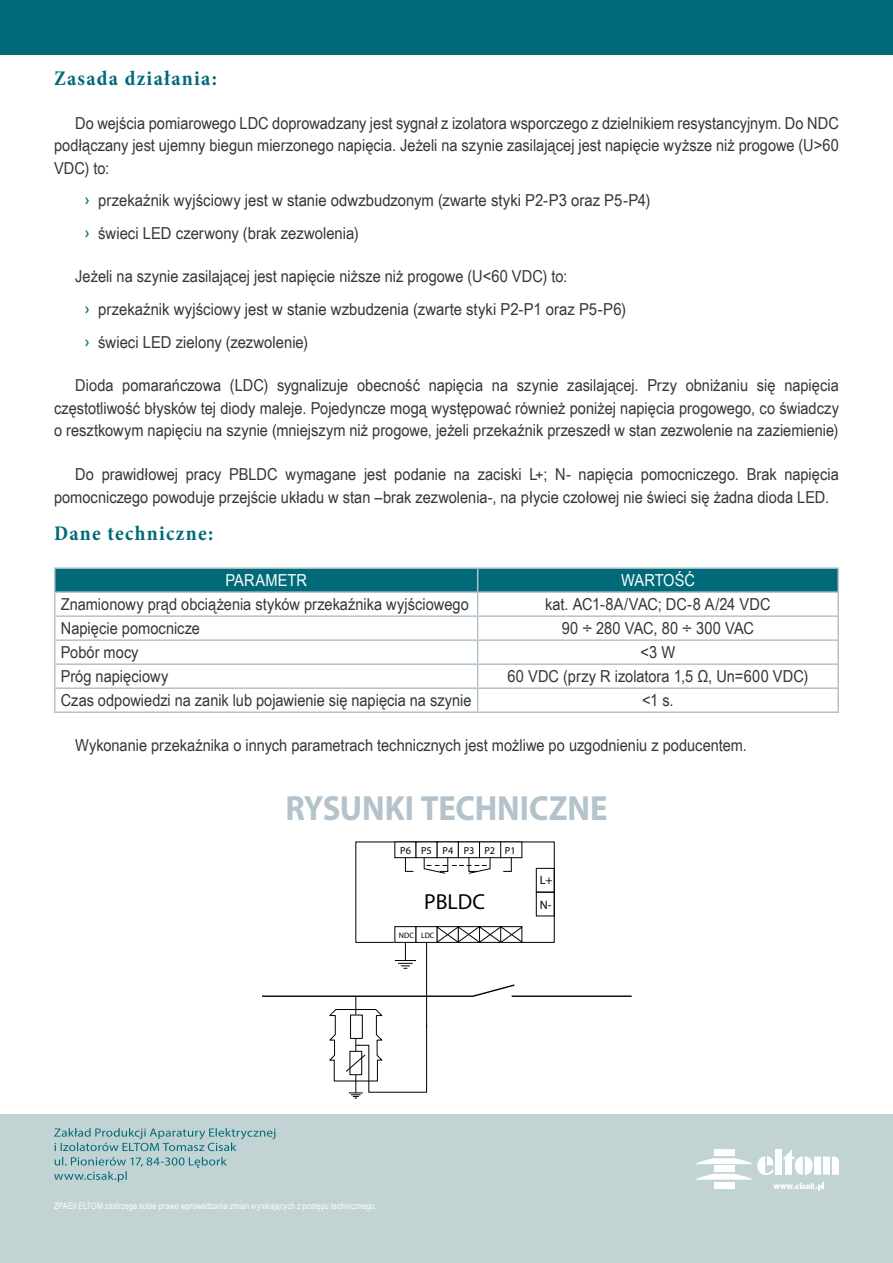
<style>
.page{position:relative;width:893px;height:1263px;background:#fff}
.page>*{position:absolute;margin:0;border:0;box-sizing:border-box;transform-origin:0 0}
.t1{font:700 35.1px "Myriad Pro";letter-spacing:-.005em;color:#b3c2cb;scale:.93 1}
.t2{font:21.75px "Myriad Pro";color:#000}
.t3{font:700 condensed 21px "Minion Pro";letter-spacing:.06em;color:#006a79}
.t4{font:16.5px/22.5px "Arial Narrow";color:#373636;text-align:justify;scale:1.08 1}
.t5{font:16.5px/32.5px "Arial Narrow";color:#373636;scale:1.1 1}
.t6{font:16.5px "Arial Narrow";letter-spacing:.005em;color:#fff;scale:1.08 1}
.t7{font:12.15px "Myriad Pro";color:#000}
.t8{font:10.35px "Myriad Pro";color:#000}
.t9{font:9px "Arial Narrow";letter-spacing:.02em;color:#fff;scale:.96 1}
.t10{font:7.8px "Myriad Pro";color:#000}
.s1{font-family:"Calibri";color:#006a79}
</style>
<div class="page">
<div style="left:0;top:1114px;width:893px;height:149px;background:#c1d3d3"></div>
<div style="left:0;top:0;width:893px;height:54px;background:#006a79"></div>
<svg style="left:54px;top:1157px;width:173px;height:25px"></svg>
<svg style="left:54px;top:1128px;width:221px;height:23px"></svg>
<svg style="left:696px;top:1149px;width:143px;height:42px"></svg>
<hr style="left:54px;top:567px;width:424px;height:2px;background:#b3c2cb">
<hr style="left:54px;top:569px;width:2px;height:22px;background:#b3c2cb">
<hr style="left:478px;top:567px;width:361px;height:2px;background:#b3c2cb">
<hr style="left:837px;top:569px;width:2px;height:22px;background:#b3c2cb">
<hr style="left:54px;top:591px;width:424px;height:2px;background:#b3c2cb">
<hr style="left:54px;top:593px;width:2px;height:22px;background:#b3c2cb">
<hr style="left:478px;top:591px;width:361px;height:2px;background:#b3c2cb">
<hr style="left:837px;top:593px;width:2px;height:22px;background:#b3c2cb">
<hr style="left:54px;top:615px;width:424px;height:2px;background:#b3c2cb">
<hr style="left:54px;top:617px;width:2px;height:22px;background:#b3c2cb">
<hr style="left:478px;top:615px;width:361px;height:2px;background:#b3c2cb">
<hr style="left:837px;top:617px;width:2px;height:22px;background:#b3c2cb">
<hr style="left:54px;top:639px;width:424px;height:2px;background:#b3c2cb">
<hr style="left:54px;top:641px;width:2px;height:22px;background:#b3c2cb">
<hr style="left:478px;top:639px;width:361px;height:2px;background:#b3c2cb">
<hr style="left:837px;top:641px;width:2px;height:22px;background:#b3c2cb">
<hr style="left:54px;top:663px;width:424px;height:2px;background:#b3c2cb">
<hr style="left:54px;top:665px;width:2px;height:22px;background:#b3c2cb">
<hr style="left:478px;top:663px;width:361px;height:2px;background:#b3c2cb">
<hr style="left:837px;top:665px;width:2px;height:22px;background:#b3c2cb">
<hr style="left:54px;top:687px;width:424px;height:2px;background:#b3c2cb">
<hr style="left:54px;top:689px;width:2px;height:22px;background:#b3c2cb">
<hr style="left:478px;top:687px;width:361px;height:2px;background:#b3c2cb">
<svg style="left:55px;top:568px;width:783px;height:143px"></svg>
<hr style="left:837px;top:689px;width:2px;height:22px;background:#b3c2cb">
<hr style="left:54px;top:711px;width:424px;height:2px;background:#b3c2cb">
<hr style="left:478px;top:711px;width:361px;height:2px;background:#b3c2cb">
<div style="left:458px;top:842px;width:22px;height:16px;border:1px solid #000"></div>
<div style="left:479px;top:842px;width:22px;height:16px;border:1px solid #000"></div>
<div style="left:500px;top:842px;width:22px;height:16px;border:1px solid #000"></div>
<svg style="left:405px;top:857px;width:9px;height:15px"></svg>
<svg style="left:503px;top:857px;width:9px;height:15px"></svg>
<svg style="left:424px;top:857px;width:66px;height:17px"></svg>
<div style="left:395px;top:926px;width:21px;height:16px;border:1px solid #000"></div>
<div style="left:416px;top:926px;width:21px;height:16px;border:1px solid #000"></div>
<svg style="left:437px;top:926px;width:86px;height:17px"></svg>
<div style="left:536px;top:868px;width:18px;height:24px;border:1px solid #000"></div>
<div style="left:536px;top:892px;width:18px;height:24px;border:1px solid #000"></div>
<hr style="left:426px;top:942px;width:1px;height:86px;background:#000">
<svg style="left:395px;top:942px;width:21px;height:27px"></svg>
<hr style="left:512px;top:995px;width:120px;height:2px;background:#000">
<svg style="left:262px;top:983px;width:254px;height:116px"></svg>
<p class="t3" style="left:54px;top:64px;width:164px">Zasada działania:</p>
<p class="t4" style="left:54px;top:111px;width:728px;text-indent:21px">Do wejścia pomiarowego LDC doprowadzany jest sygnał z izolatora wsporczego z dzielnikiem resystancyjnym. Do NDC podłączany jest ujemny biegun mierzonego napięcia. Jeżeli na szynie zasilającej jest napięcie wyższe niż progowe (U&gt;60<br>VDC) to:</p>
<p class="t5" style="left:84px;top:183px;width:517px"><span class="s1">ͧ</span> przekaźnik wyjściowy jest w stanie odwzbudzonym (zwarte styki P2-P3 oraz P5-P4) <span class="s1">ͧ</span> świeci LED czerwony (brak zezwolenia)</p>
<p class="t4" style="left:84px;top:260px;width:504px;line-height:32.5px;text-align:left;text-indent:-9px">Jeżeli na szynie zasilającej jest napięcie niższe niż progowe (U&lt;60 VDC) to:<br><span class="s1">ͧ</span> przekaźnik wyjściowy jest w stanie wzbudzenia (zwarte styki P2-P1 oraz P5-P6) <span class="s1">ͧ</span> świeci LED zielony (zezwolenie)</p>
<p class="t4" style="left:54px;top:374px;width:728px;text-indent:21px">Dioda pomarańczowa (LDC) sygnalizuje obecność napięcia na szynie zasilającej. Przy obniżaniu się napięcia częstotliwość błysków tej diody maleje. Pojedyncze mogą występować również poniżej napięcia progowego, co świadczy o resztkowym napięciu na szynie (mniejszym niż progowe, jeżeli przekaźnik przeszedł w stan zezwolenie na zaziemienie)</p>
<p class="t4" style="left:54px;top:462px;width:728px;text-indent:21px">Do prawidłowej pracy PBLDC wymagane jest podanie na zaciski L+; N- napięcia pomocniczego. Brak napięcia pomocniczego powoduje przejście układu w stan –brak zezwolenia-, na płycie czołowej nie świeci się żadna dioda LED.</p>
<p class="t3" style="left:54px;top:519px;width:161px">Dane techniczne:</p>
<p class="t6" style="left:225px;top:568px;width:77px">PARAMETR</p>
<p class="t6" style="left:621px;top:568px;width:70px">WARTOŚĆ</p>
<p class="t4" style="left:61px;top:592px;width:379px">Znamionowy prąd obciążenia styków przekaźnika wyjściowego</p>
<p class="t4" style="left:545px;top:592px;width:210px">kat. AC1-8A/VAC; DC-8 A/24 VDC</p>
<p class="t4" style="left:61px;top:616px;width:130px">Napięcie pomocnicze</p>
<p class="t4" style="left:562px;top:616px;width:180px">90 ÷ 280 VAC, 80 ÷ 300 VAC</p>
<p class="t4" style="left:61px;top:640px;width:74px">Pobór mocy</p>
<p class="t4" style="left:641px;top:640px;width:34px">&lt;3 W</p>
<p class="t4" style="left:61px;top:664px;width:101px">Próg napięciowy</p>
<p class="t4" style="left:508px;top:664px;width:280px">60 VDC (przy R izolatora 1,5 Ω, Un=600 VDC)</p>
<p class="t4" style="left:61px;top:688px;width:382px">Czas odpowiedzi na zanik lub pojawienie się napięcia na szynie</p>
<p class="t4" style="left:642px;top:688px;width:31px">&lt;1 s.</p>
<p class="t4" style="left:75px;top:733px;width:623px">Wykonanie przekaźnika o innych parametrach technicznych jest możliwe po uzgodnieniu z poducentem.</p>
<h1 class="t1" style="left:285px;top:785px;width:348px">RYSUNKI TECHNICZNE</h1>
<p class="t8" style="left:400px;top:844px;width:117px">P6 P5 P4 P3 P2 P1</p>
<p class="t7" style="left:540px;top:872px;width:14px">L+</p>
<h2 class="t2" style="left:424px;top:888px;width:62px">PBLDC</h2>
<p class="t7" style="left:540px;top:897px;width:13px">N-</p>
<p class="t10" style="left:399px;top:930px;width:37px">NDC LDC</p>
<p class="t9" style="left:54px;top:1199px;width:337px">ZPAEiI ELTOM zastrzega sobie prawo wprowadzania zmian wynikających z postępu technicznego.</p>
</div>
